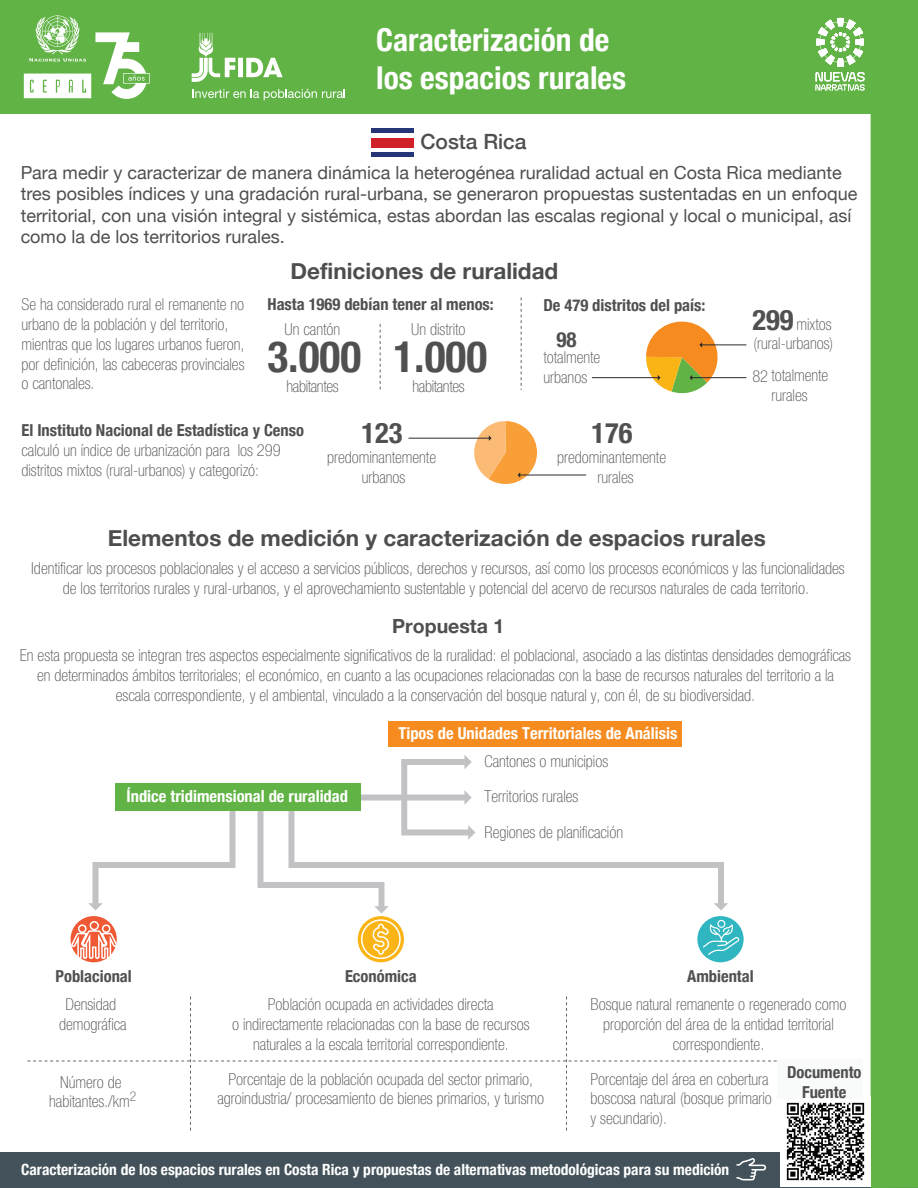
<style>
.page{position:relative;width:918px;height:1188px;background:#fff}
.page>*{position:absolute;margin:0;border:0;box-sizing:border-box;transform-origin:0 0}
.t1{font:700 condensed 43.35px "Helvetica Neue";color:#505051}
.t2{font:700 condensed 31.5px/37.8px "Helvetica Neue";color:#fff}
.t3{font:700 condensed 28.5px "Helvetica Neue";color:#505051}
.t4{font:700 22.5px "Helvetica Neue";color:#4c4d4f}
.t5{font:500 21px "Helvetica Neue";color:#4f4f51}
.t6{font:700 condensed 21px "Helvetica Neue";color:#505051}
.t7{font:700 19.5px "Helvetica Neue";color:#4f4f51}
.t8{font:18px/21.6px "Helvetica Neue";color:#4f4f51}
.t9{font:100 condensed 16.5px/19.8px "Helvetica Neue";color:#505051;text-align:center}
.t10{font:700 condensed 16.5px "Helvetica Neue";color:#505051}
.t11{font:700 condensed 16.5px "Helvetica Neue";color:#fff}
.t12{font:100 condensed 16.5px "Helvetica Neue";letter-spacing:-.02em;color:#505051}
.t13{font:700 condensed 16.5px/19.8px "Helvetica Neue";color:#4f4f51;text-align:center}
.t14{font:700 condensed 15.45px "Helvetica Neue";color:#fff}
.s1{font-weight:700;font-size:28.5px}
</style>
<div class="page">
<div style="left:388px;top:721px;width:294px;height:25px;background:#f68b1f"></div>
<div style="left:371px;top:152px;width:43px;height:5px;background:#243678"></div>
<div style="left:371px;top:128px;width:43px;height:5px;background:#243678"></div>
<div style="left:371px;top:138px;width:43px;height:9px;background:#d02028"></div>
<svg style="left:380px;top:324px;width:1px;height:66px"></svg>
<svg style="left:521px;top:297px;width:1px;height:93px"></svg>
<hr style="left:702px;top:345px;width:44px;height:1px;background:#2e292a">
<hr style="left:692px;top:377px;width:54px;height:1px;background:#2e292a">
<hr style="left:592px;top:377px;width:66px;height:1px;background:#2e292a">
<svg style="left:646px;top:321px;width:75px;height:73px"></svg>
<hr style="left:409px;top:438px;width:80px;height:1px;background:#2e292a">
<hr style="left:520px;top:475px;width:66px;height:1px;background:#2e292a">
<svg style="left:470px;top:421px;width:67px;height:63px"></svg>
<div style="left:361px;top:795px;width:104px;height:6px;background:#c2c1c4"></div>
<svg style="left:398px;top:755px;width:74px;height:50px"></svg>
<svg style="left:88px;top:811px;width:148px;height:99px"></svg>
<svg style="left:389px;top:805px;width:335px;height:98px"></svg>
<svg style="left:714px;top:903px;width:14px;height:7px"></svg>
<svg style="left:257px;top:811px;width:132px;height:102px"></svg>
<div style="left:71px;top:916px;width:46px;height:46px;background:#f05933;border-radius:50%"></div>
<svg style="left:358px;top:916px;width:46px;height:46px"></svg>
<div style="left:697px;top:916px;width:47px;height:46px;background:#2fb6c0;border-radius:50%"></div>
<svg style="left:28px;top:996px;width:749px;height:135px"></svg>
<div style="left:115px;top:783px;width:246px;height:28px;background:#61b345"></div>
<svg style="left:71px;top:920px;width:46px;height:39px"></svg>
<svg style="left:703px;top:920px;width:36px;height:35px"></svg>
<svg style="left:371px;top:923px;width:19px;height:33px"></svg>
<div style="left:361px;top:919px;width:40px;height:40px;border:2px solid #fff;border-radius:50%"></div>
<div style="left:0;top:1152px;width:918px;height:36px;background:#43525a"></div>
<div style="left:871px;top:0;width:47px;height:1188px;background:#61b345"></div>
<div style="left:0;top:0;width:918px;height:113px;background:#61b345"></div>
<svg style="left:24px;top:15px;width:126px;height:84px"></svg>
<svg style="left:192px;top:89px;width:153px;height:11px"></svg>
<svg style="left:192px;top:33px;width:91px;height:49px"></svg>
<svg style="left:815px;top:18px;width:50px;height:72px"></svg>
<img style="left:780px;top:1102px;width:90px;height:84px">
<div style="left:777px;top:1059px;width:85px;height:40px;background:#f9fafa"></div>
<svg style="left:736px;top:1158px;width:30px;height:22px"></svg>
<h2 class="t2" style="left:376px;top:19px;width:251px">Caracterización de los espacios rurales</h2>
<p class="t5" style="left:420px;top:125px;width:108px">Costa Rica</p>
<p class="t8" style="left:21px;top:163px;width:838px">Para medir y caracterizar de manera dinámica la heterogénea ruralidad actual en Costa Rica mediante tres posibles índices y una gradación rural-urbana, se generaron propuestas sustentadas en un enfoque territorial, con una visión integral y sistémica, estas abordan las escalas regional y local o municipal, así como la de los territorios rurales.</p>
<h3 class="t4" style="left:291px;top:253px;width:269px">Definiciones de ruralidad</h3>
<p class="t9" style="left:22px;top:294px;width:224px">Se ha considerado rural el remanente no</p>
<p class="t10" style="left:268px;top:291px;width:228px">Hasta 1969 debían tener al menos:</p>
<p class="t9" style="left:22px;top:314px;width:224px;text-align:left">urbano de la población y del territorio, mientras que los lugares urbanos fueron, por definición, las cabeceras provinciales o cantonales.</p>
<p class="t9" style="left:285px;top:319px;width:57px">Un cantón</p>
<h1 class="t1" style="left:268px;top:321px;width:95px">3.000</h1>
<p class="t12" style="left:287px;top:377px;width:54px">habitantes</p>
<p class="t9" style="left:411px;top:319px;width:56px">Un distrito</p>
<h1 class="t1" style="left:394px;top:321px;width:95px">1.000</h1>
<p class="t12" style="left:413px;top:377px;width:54px">habitantes</p>
<p class="t10" style="left:22px;top:416px;width:284px">El Instituto Nacional de Estadística y Censo</p>
<p class="t9" style="left:22px;top:440px;width:261px;text-align:left">calculó un índice de urbanización para los 299 distritos mixtos (rural-urbanos) y categorizó:</p>
<h3 class="t3" style="left:362px;top:409px;width:43px">123</h3>
<p class="t9" style="left:327px;top:447px;width:111px">predominantemente urbanos</p>
<p class="t10" style="left:543px;top:292px;width:163px">De 479 distritos del país:</p>
<p class="t6" style="left:556px;top:322px;width:22px">98</p>
<p class="t9" style="left:543px;top:347px;width:58px;text-align:left">totalmente urbanos</p>
<h3 class="t3" style="left:592px;top:409px;width:43px">176</h3>
<p class="t9" style="left:557px;top:447px;width:111px">predominantemente rurales</p>
<p class="t9" style="left:752px;top:315px;width:81px"><span class="s1">299</span> mixtos</p>
<p class="t9" style="left:753px;top:333px;width:81px">(rural-urbanos)</p>
<p class="t9" style="left:752px;top:365px;width:77px">82 totalmente rurales</p>
<h3 class="t4" style="left:108px;top:520px;width:660px">Elementos de medición y caracterización de espacios rurales</h3>
<p class="t9" style="left:31px;top:558px;width:815px">Identificar los procesos poblacionales y el acceso a servicios públicos, derechos y recursos, así como los procesos económicos y las funcionalidades de los territorios rurales y rural-urbanos, y el aprovechamiento sustentable y potencial del acervo de recursos naturales de cada territorio.</p>
<p class="t7" style="left:392px;top:610px;width:113px">Propuesta 1</p>
<p class="t9" style="left:20px;top:645px;width:833px">En esta propuesta se integran tres aspectos especialmente significativos de la ruralidad: el poblacional, asociado a las distintas densidades demográficas en determinados ámbitos territoriales; el económico, en cuanto a las ocupaciones relacionadas con la base de recursos naturales del territorio a la escala correspondiente, y el ambiental, vinculado a la conservación del bosque natural y, con él, de su biodiversidad.</p>
<p class="t11" style="left:126px;top:782px;width:223px">Índice tridimensional de ruralidad</p>
<p class="t11" style="left:399px;top:720px;width:280px">Tipos de Unidades Territoriales de Análisis</p>
<p class="t9" style="left:484px;top:743px;width:125px;line-height:35.4px;text-align:left">Cantones o municipios<br>Territorios rurales</p>
<p class="t9" style="left:484px;top:822px;width:140px">Regiones de planificación</p>
<p class="t10" style="left:56px;top:962px;width:78px">Poblacional</p>
<p class="t10" style="left:345px;top:962px;width:73px">Económica</p>
<p class="t10" style="left:687px;top:962px;width:68px">Ambiental</p>
<p class="t9" style="left:59px;top:994px;width:69px">Densidad demográfica</p>
<p class="t9" style="left:232px;top:994px;width:299px">Población ocupada en actividades directa<br>o indirectamente relacionadas con la base de recursos naturales a la escala territorial correspondiente.</p>
<p class="t9" style="left:217px;top:1069px;width:328px">Porcentaje de la población ocupada del sector primario, agroindustria/ procesamiento de bienes primarios, y turismo</p>
<p class="t9" style="left:49px;top:1072px;width:89px">Número de habitantes./km<sup>2</sup></p>
<p class="t9" style="left:591px;top:994px;width:257px">Bosque natural remanente o regenerado como proporción del área de la entidad territorial correspondiente.</p>
<p class="t9" style="left:591px;top:1069px;width:183px;text-align:left">Porcentaje del área en cobertura boscosa natural (bosque primario y secundario).</p>
<p class="t13" style="left:787px;top:1061px;width:76px">Documento<br>Fuente</p>
<p class="t14" style="left:21px;top:1157px;width:710px">Caracterización de los espacios rurales en Costa Rica y propuestas de alternativas metodológicas para su medición</p>
</div>
